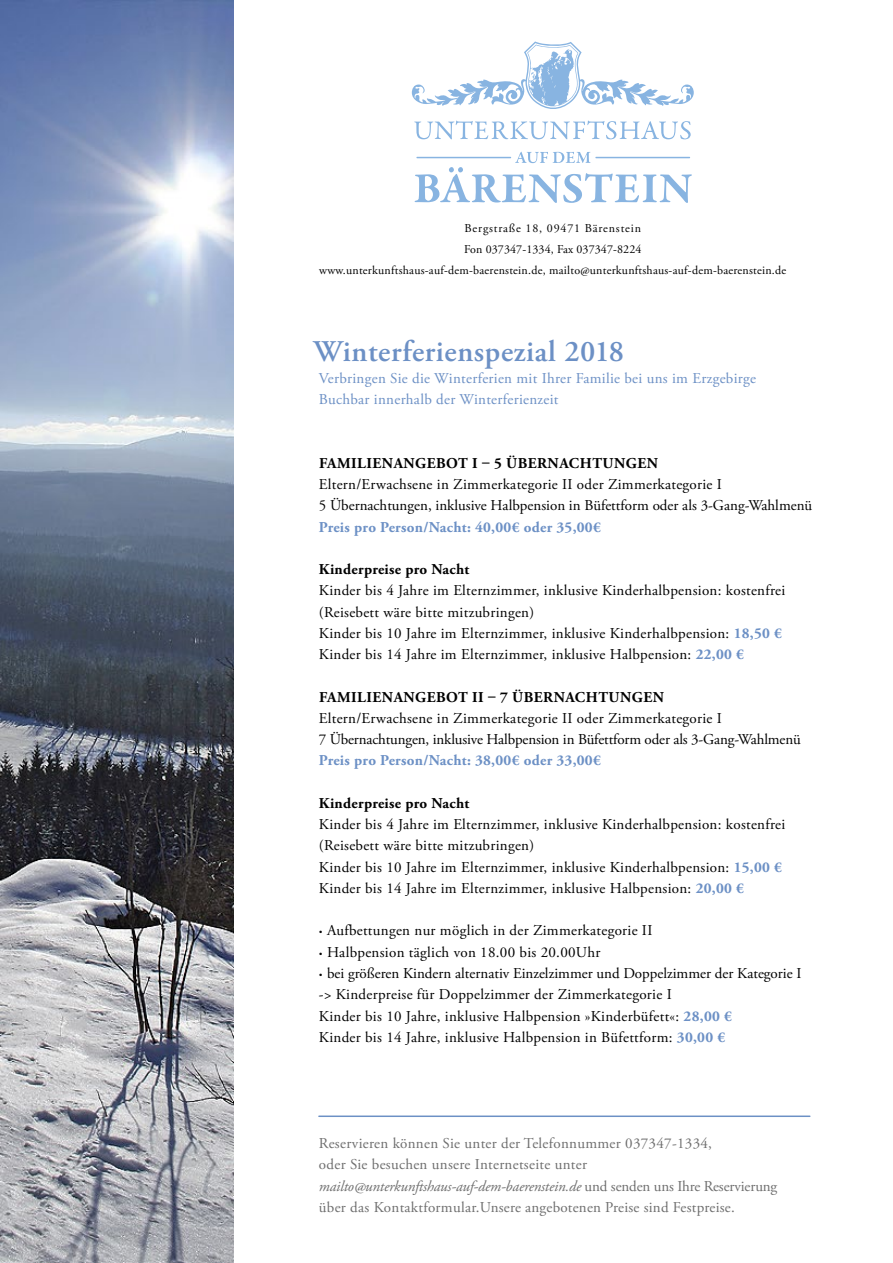
<style>
.page{position:relative;width:893px;height:1263px;background:#fff}
.page>*{position:absolute;margin:0;border:0;box-sizing:border-box;transform-origin:0 0}
.t1{font:600 30px "Adobe Garamond Pro";letter-spacing:.02em;color:#6c90c5}
.t2{font:15px/21.3px "Adobe Garamond Pro";letter-spacing:.02em;color:#000}
.t3{font:15px/21.3px "Adobe Garamond Pro";letter-spacing:.02em;color:#6e6e6e}
.t4{font:15px/21.3px "Adobe Garamond Pro";color:#000}
.t5{font:15px/21.3px "Adobe Garamond Pro";letter-spacing:-.01em;color:#000}
.t6{font:700 15px "Adobe Garamond Pro";letter-spacing:.035em;color:#000}
.t7{font:15px/21.3px "Adobe Garamond Pro";letter-spacing:.02em;color:#6c90c5}
.t8{font:700 15px "Adobe Garamond Pro";letter-spacing:.02em;color:#6c90c5}
.t9{font:12px/21px "Adobe Garamond Pro";letter-spacing:.02em;color:#000;text-align:center}
.s1{font-weight:700;color:#6c90c5}
.s2{font-weight:700}
.s3{font-style:italic}
</style>
<div class="page">
<hr style="left:319px;top:1115px;width:491px;height:2px;background:#6c90c5">
<img style="left:0;top:0;width:233px;height:1263px">
<svg style="left:415px;top:152px;width:277px;height:51px"></svg>
<svg style="left:414px;top:121px;width:277px;height:18px"></svg>
<hr style="left:595px;top:157px;width:95px;height:1px;background:#88b4e1">
<hr style="left:416px;top:157px;width:95px;height:1px;background:#88b4e1">
<svg style="left:412px;top:41px;width:282px;height:68px"></svg>
<p class="t9" style="left:319px;top:218px;width:468px">Bergstraße 18, 09471 Bärenstein<br>Fon 037347-1334, Fax 037347-8224<br>www.unterkunftshaus-auf-dem-baerenstein.de, mailto@unterkunftshaus-auf-dem-baerenstein.de</p>
<h1 class="t1" style="left:313px;top:335px;width:312px">Winterferienspezial 2018</h1>
<p class="t7" style="left:319px;top:368px;width:439px">Verbringen Sie die Winterferien mit Ihrer Familie bei uns im Erzgebirge<br>Buchbar innerhalb der Winterferienzeit</p>
<p class="t6" style="left:319px;top:454px;width:340px">FAMILIENANGEBOT I – 5 ÜBERNACHTUNGEN</p>
<p class="t4" style="left:319px;top:474px;width:495px">Eltern/Erwachsene in Zimmerkategorie II oder Zimmerkategorie I<br>5 Übernachtungen, inklusive Halbpension in Büfettform oder als 3-Gang-Wahlmenü</p>
<p class="t8" style="left:319px;top:518px;width:283px">Preis pro Person/Nacht: 40,00€ oder 35,00€</p>
<p class="t6" style="left:319px;top:561px;width:152px">Kinderpreise pro Nacht</p>
<p class="t2" style="left:319px;top:580px;width:468px">Kinder bis 4 Jahre im Elternzimmer, inklusive Kinderhalbpension: kostenfrei (Reisebett wäre bitte mitzubringen)<br>Kinder bis 10 Jahre im Elternzimmer, inklusive Kinderhalbpension: <span class="s1">18,50 € </span>Kinder bis 14 Jahre im Elternzimmer, inklusive Halbpension: <span class="s1">22,00 €</span></p>
<p class="t6" style="left:319px;top:688px;width:347px">FAMILIENANGEBOT II – 7 ÜBERNACHTUNGEN</p>
<p class="t5" style="left:319px;top:708px;width:483px">Eltern/Erwachsene in Zimmerkategorie II oder Zimmerkategorie I<br>7 Übernachtungen, inklusive Halbpension in Büfettform oder als 3-Gang-Wahlmenü</p>
<p class="t8" style="left:319px;top:752px;width:283px">Preis pro Person/Nacht: 38,00€ oder 33,00€</p>
<p class="t6" style="left:319px;top:794px;width:152px">Kinderpreise pro Nacht</p>
<p class="t2" style="left:319px;top:814px;width:468px">Kinder bis 4 Jahre im Elternzimmer, inklusive Kinderhalbpension: kostenfrei (Reisebett wäre bitte mitzubringen)<br>Kinder bis 10 Jahre im Elternzimmer, inklusive Kinderhalbpension: <span class="s1">15,00 € </span>Kinder bis 14 Jahre im Elternzimmer, inklusive Halbpension: <span class="s1">20,00 €</span></p>
<p class="t2" style="left:319px;top:920px;width:484px"><span class="s2">·</span> Aufbettungen nur möglich in der Zimmerkategorie II<br><span class="s2">·</span> Halbpension täglich von 18.00 bis 20.00Uhr<br><span class="s2">·</span> bei größeren Kindern alternativ Einzelzimmer und Doppelzimmer der Kategorie I -&gt; Kinderpreise für Doppelzimmer der Zimmerkategorie I<br>Kinder bis 10 Jahre, inklusive Halbpension »Kinderbüfett«: <span class="s1">28,00 €<br></span>Kinder bis 14 Jahre, inklusive Halbpension in Büfettform: <span class="s1">30,00 €</span></p>
<p class="t3" style="left:319px;top:1133px;width:460px">Reservieren können Sie unter der Telefonnummer 037347-1334,<br>oder Sie besuchen unsere Internetseite unter <span class="s3">mailto@unterkunftshaus-auf-dem-baerenstein.de</span> und senden uns Ihre Reservierung über das Kontaktformular.Unsere angebotenen Preise sind Festpreise.</p>
</div>
